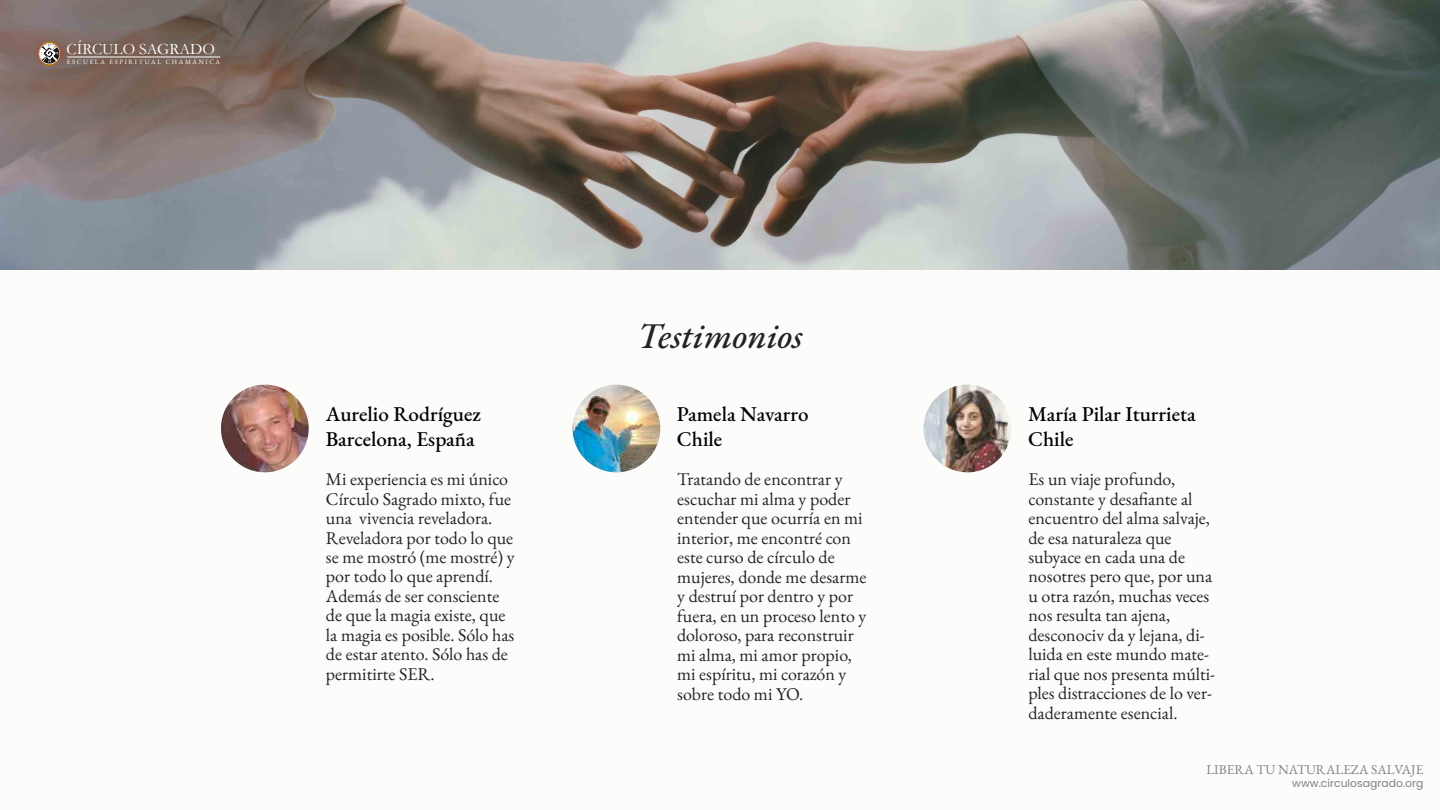
<style>
.page{position:relative;width:1440px;height:810px;background:#fcfcfb}
.page>*{position:absolute;margin:0;border:0;box-sizing:border-box;transform-origin:0 0}
.t1{font:italic 500 36px "EB Garamond";color:#232323}
.t2{font:500 21px/25.2px "EB Garamond";color:#000}
.t3{font:18px/19.5px "EB Garamond";color:#232323}
.t4{font:15.98px "Garamond";color:#fff}
.t5{font:13.5px "EB Garamond";color:#808080}
.t6{font:10.8px "Poppins";color:#808080}
.t7{font:6.52px "EB Garamond";letter-spacing:.25em;color:#fff}
</style>
<div class="page">
<img style="left:0;top:0;width:1440px;height:270px">
<img style="left:221px;top:385px;width:88px;height:87px;border-radius:44px">
<img style="left:573px;top:385px;width:87px;height:87px;border-radius:44px">
<img style="left:924px;top:385px;width:87px;height:87px;border-radius:44px">
<svg style="left:37px;top:41px;width:25px;height:25px"></svg>
<svg style="left:39px;top:43px;width:21px;height:21px"></svg>
<svg style="left:39px;top:44px;width:20px;height:20px"></svg>
<hr style="left:67px;top:57px;width:153px;height:1px;background:#fff">
<p class="t4" style="left:67px;top:38px;width:150px">CÍRCULO SAGRADO</p>
<p class="t7" style="left:67px;top:58px;width:155px">ESCUELA ESPIRITUAL CHAMÁNICA</p>
<p class="t2" style="left:326px;top:401px;width:157px">Aurelio Rodríguez<br>Barcelona, España</p>
<p class="t3" style="left:326px;top:469px;width:190px">Mi experiencia es mi único<br>Círculo Sagrado mixto, fue una vivencia reveladora.<br>Reveladora por todo lo que se me mostró (me mostré) y por todo lo que aprendí.<br>Además de ser consciente de que la magia existe, que la magia es posible. Sólo has de estar atento. Sólo has de permitirte SER.</p>
<h1 class="t1" style="left:638px;top:313px;width:167px">Testimonios</h1>
<p class="t2" style="left:677px;top:401px;width:133px">Pamela Navarro<br>Chile</p>
<p class="t3" style="left:677px;top:470px;width:191px">Tratando de encontrar y escuchar mi alma y poder entender que ocurría en mi interior, me encontré con este curso de círculo de mujeres, donde me desarme y destruí por dentro y por fuera, en un proceso lento y doloroso, para reconstruir mi alma, mi amor propio, mi espíritu, mi corazón y sobre todo mi YO.</p>
<p class="t2" style="left:1028px;top:401px;width:169px">María Pilar Iturrieta<br>Chile</p>
<p class="t3" style="left:1028px;top:469px;width:188px">Es un viaje profundo, constante y desafiante al encuentro del alma salvaje, de esa naturaleza que subyace en cada una de nosotres pero que, por una u otra razón, muchas veces nos resulta tan ajena, desconociv da y lejana, di&shy;luida en este mundo mate&shy;rial que nos presenta múlti&shy;ples distracciones de lo ver&shy;daderamente esencial.</p>
<p class="t5" style="left:1206px;top:761px;width:219px">LIBERA TU NATURALEZA SALVAJE</p>
<p class="t6" style="left:1292px;top:777px;width:133px">www.circulosagrado.org</p>
</div>
